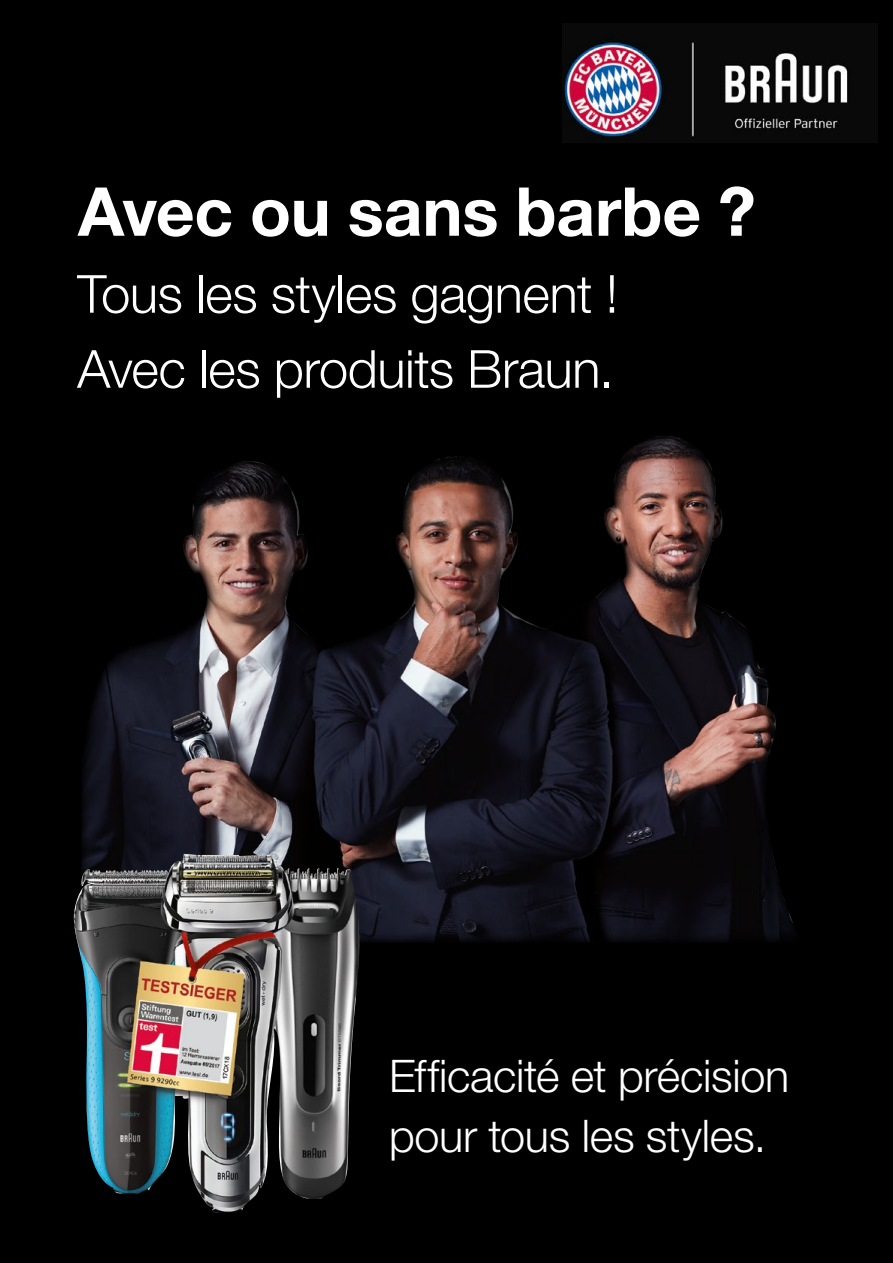
<style>
.page{position:relative;width:893px;height:1263px;background:#000}
.page>*{position:absolute;margin:0;border:0;box-sizing:border-box;transform-origin:0 0}
.t1{font:700 67.5px "Helvetica Neue LT Std";letter-spacing:-.005em;color:#fff}
.t2{font:300 52.5px/75px "Helvetica Neue LT Std";letter-spacing:-.01em;color:#fff}
.t3{font:300 45px/60px "Helvetica Neue LT Std";letter-spacing:-.005em;color:#fff}
</style>
<div class="page">
<img style="left:563px;top:31px;width:289px;height:110px">
<img style="left:81px;top:436px;width:713px;height:506px">
<img style="left:74px;top:854px;width:287px;height:359px">
<p class="t1" style="left:78px;top:170px;width:679px">Avec ou sans barbe ?</p>
<p class="t2" style="left:77px;top:255px;width:542px">Tous les styles gagnent !<br>Avec les produits Braun.</p>
<p class="t3" style="left:389px;top:1045px;width:402px">Efficacité et précision pour tous les styles.</p>
</div>
